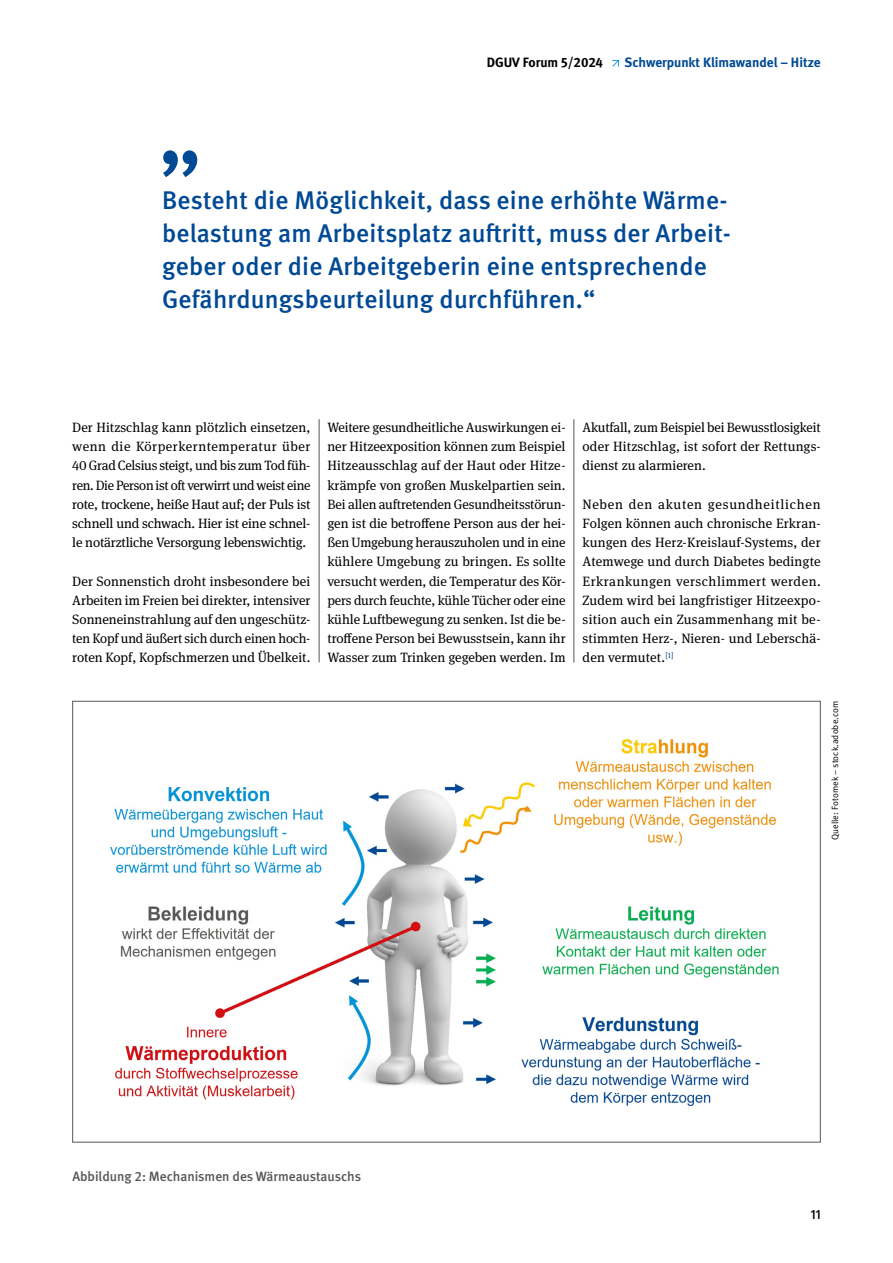
<style>
.page{position:relative;width:893px;height:1263px;background:#fff}
.page>*{position:absolute;margin:0;border:0;box-sizing:border-box;transform-origin:0 0}
.t1{font:500 25.5px/33px "DGUV Meta";letter-spacing:.01em;color:#004994}
.Fließtext_book_9pt{font:13.5px/19.2px "DGUV Meta Serif";color:#000;text-align:justify}
.Bildunterschrift{font:500 13.5px "DGUV Meta";color:#575756}
.t2{font:700 13.5px "DGUV Meta";color:#004994}
.t3{font:700 13.5px "DGUV Meta";color:#000}
.t4{font:500 13.5px "DGUV Meta";color:#000}
.t5{font:9px "DGUV Meta";letter-spacing:.01em;color:#000}
</style>
<div class="page">
<svg style="left:612px;top:60px;width:7px;height:7px"></svg>
<img style="left:110px;top:739px;width:669px;height:367px">
<hr style="left:319px;top:419px;width:1px;height:243px;background:#575756">
<hr style="left:574px;top:419px;width:1px;height:243px;background:#575756">
<svg style="left:163px;top:150px;width:34px;height:27px"></svg>
<p class="t3" style="left:487px;top:54px;width:118px">DGUV Forum 5/2024</p>
<p class="t2" style="left:624px;top:54px;width:198px">Schwerpunkt Klimawandel – Hitze</p>
<h1 class="t1" style="left:162px;top:184px;width:570px">Besteht die Möglichkeit, dass eine erhöhte Wärme&shy;belastung am Arbeitsplatz auftritt, muss der Arbeit&shy;geber oder die Arbeitgeberin eine entsprechende Gefährdungsbeurteilung durchführen.“</h1>
<p class="Fließtext_book_9pt" style="left:72px;top:418px;width:240px">Der Hitzschlag kann plötzlich einsetzen, wenn die Körperkerntemperatur über 40 Grad Celsius steigt, und bis zum Tod füh&shy;ren. Die Person ist oft verwirrt und weist eine rote, trockene, heiße Haut auf; der Puls ist schnell und schwach. Hier ist eine schnel&shy;le notärztliche Versorgung lebenswichtig.</p>
<p class="Fließtext_book_9pt" style="left:72px;top:572px;width:240px">Der Sonnenstich droht insbesondere bei Arbeiten im Freien bei direkter, intensiver Sonneneinstrahlung auf den ungeschütz&shy;ten Kopf und äußert sich durch einen hoch&shy;roten Kopf, Kopfschmerzen und Übelkeit.</p>
<p class="Fließtext_book_9pt" style="left:327px;top:418px;width:240px">Weitere gesundheitliche Auswirkungen ei&shy;ner Hitzeexposition können zum Beispiel Hitzeausschlag auf der Haut oder Hitze&shy;krämpfe von großen Muskelpartien sein.<br>Bei allen auftretenden Gesundheitsstörun&shy;gen ist die betroffene Person aus der hei&shy;ßen Umgebung herauszuholen und in eine kühlere Umgebung zu bringen. Es sollte versucht werden, die Temperatur des Kör&shy;pers durch feuchte, kühle Tücher oder eine kühle Luftbewegung zu senken. Ist die be&shy;troffene Person bei Bewusstsein, kann ihr Wasser zum Trinken gegeben werden. Im</p>
<p class="Fließtext_book_9pt" style="left:583px;top:418px;width:240px">Akutfall, zum Beispiel bei Bewusstlosigkeit oder Hitzschlag, ist sofort der Rettungs&shy;dienst zu alarmieren.</p>
<p class="Fließtext_book_9pt" style="left:583px;top:495px;width:240px">Neben den akuten gesundheitlichen Folgen können auch chronische Erkran&shy;kungen des Herz-Kreislauf-Systems, der Atemwege und durch Diabetes bedingte Erkrankungen verschlimmert werden.<br>Zudem wird bei langfristiger Hitzeexpo&shy;sition auch ein Zusammenhang mit be&shy;stimmten Herz-, Nieren- und Leberschä&shy;den vermutet.<sup>[1]</sup></p>
<p class="t5" style="left:830px;top:840px;width:141px;rotate:-90deg">Quelle: Fotomek – stock.adobe.com</p>
<p class="Bildunterschrift" style="left:73px;top:1168px;width:290px">Abbildung 2: Mechanismen des Wärmeaustauschs</p>
<p class="t4" style="left:810px;top:1207px;width:12px">11</p>
</div>
